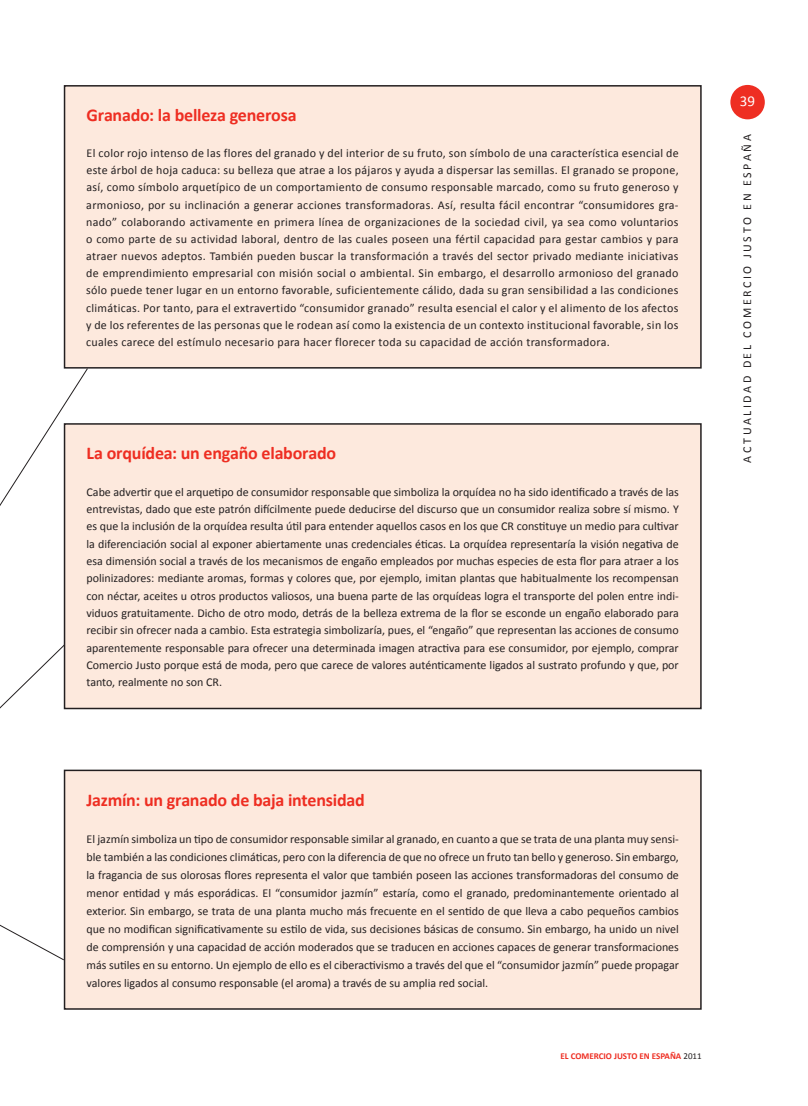
<style>
.page{position:relative;width:808px;height:1106px;background:#fff}
.page>*{position:absolute;margin:0;border:0;box-sizing:border-box;transform-origin:0 0}
.t1{font:700 18px "Calibri";letter-spacing:-.015em;color:#ee2e22}
.t2{font:15px "Calibri";color:#fff}
.t3{font:12px/17.1px "Calibri";color:#231f20;text-align:justify}
.t4{font:700 9px "Calibri";color:#ee2e22}
.s1{font-weight:400;color:#231f20}
</style>
<div class="page">
<div style="left:730px;top:85px;width:35px;height:34px;background:#ee2e22;border-radius:50%"></div>
<svg style="left:0;top:844px;width:64px;height:116px"></svg>
<svg style="left:0;top:367px;width:88px;height:433px"></svg>
<div style="left:65px;top:86px;width:636px;height:282px;background:#fde9dd"></div>
<div style="left:64px;top:85px;width:638px;height:283px;border:2px solid #231f20"></div>
<div style="left:65px;top:770px;width:636px;height:239px;background:#fde9dd"></div>
<div style="left:64px;top:769px;width:638px;height:240px;border:2px solid #231f20"></div>
<div style="left:65px;top:424px;width:636px;height:284px;background:#fde9dd"></div>
<div style="left:64px;top:423px;width:638px;height:286px;border:2px solid #231f20"></div>
<h1 class="t1" style="left:87px;top:104px;width:212px">Granado: la belleza generosa</h1>
<p class="t3" style="left:86px;top:144px;width:594px">El color rojo intenso de las flores del granado y del interior de su fruto, son símbolo de una característica esencial de este árbol de hoja caduca: su belleza que atrae a los pájaros y ayuda a dispersar las semillas. El granado se propone, así, como símbolo arquetípico de un comportamiento de consumo responsable marcado, como su fruto generoso y armonioso, por su inclinación a generar acciones transformadoras. Así, resulta fácil encontrar “consumidores gra&shy;nado” colaborando activamente en primera línea de organizaciones de la sociedad civil, ya sea como voluntarios o como parte de su actividad laboral, dentro de las cuales poseen una fértil capacidad para gestar cambios y para atraer nuevos adeptos. También pueden buscar la transformación a través del sector privado mediante iniciativas de emprendimiento empresarial con misión social o ambiental. Sin embargo, el desarrollo armonioso del granado sólo puede tener lugar en un entorno favorable, suficientemente cálido, dada su gran sensibilidad a las condiciones climáticas. Por tanto, para el extravertido “consumidor granado” resulta esencial el calor y el alimento de los afectos y de los referentes de las personas que le rodean así como la existencia de un contexto institucional favorable, sin los cuales carece del estímulo necesario para hacer florecer toda su capacidad de acción transformadora.</p>
<h1 class="t1" style="left:87px;top:442px;width:251px">La orquídea: un engaño elaborado</h1>
<p class="t3" style="left:86px;top:482px;width:594px">Cabe advertir que el arquetipo de consumidor responsable que simboliza la orquídea no ha sido identificado a través de las entrevistas, dado que este patrón difícilmente puede deducirse del discurso que un consumidor realiza sobre sí mismo. Y es que la inclusión de la orquídea resulta útil para entender aquellos casos en los que CR constituye un medio para cultivar la diferenciación social al exponer abiertamente unas credenciales éticas. La orquídea representaría la visión negativa de esa dimensión social a través de los mecanismos de engaño empleados por muchas especies de esta flor para atraer a los polinizadores: mediante aromas, formas y colores que, por ejemplo, imitan plantas que habitualmente los recompensan con néctar, aceites u otros productos valiosos, una buena parte de las orquídeas logra el transporte del polen entre indi&shy;viduos gratuitamente. Dicho de otro modo, detrás de la belleza extrema de la flor se esconde un engaño elaborado para recibir sin ofrecer nada a cambio. Esta estrategia simbolizaría, pues, el “engaño” que representan las acciones de consumo aparentemente responsable para ofrecer una determinada imagen atractiva para ese consumidor, por ejemplo, comprar Comercio Justo porque está de moda, pero que carece de valores auténticamente ligados al sustrato profundo y que, por tanto, realmente no son CR.</p>
<p class="t2" style="left:740px;top:92px;width:17px">39</p>
<p class="t3" style="left:738px;top:462px;width:329px;rotate:-90deg">Actualidaddel Comercio Justoen España</p>
<h1 class="t1" style="left:87px;top:788px;width:280px">Jazmín: un granado de baja intensidad</h1>
<p class="t3" style="left:87px;top:829px;width:594px;line-height:18px">El jazmín simboliza un tipo de consumidor responsable similar al granado, en cuanto a que se trata de una planta muy sensi&shy;ble también a las condiciones climáticas, pero con la diferencia de que no ofrece un fruto tan bello y generoso. Sin embargo, la fragancia de sus olorosas flores representa el valor que también poseen las acciones transformadoras del consumo de menor entidad y más esporádicas. El “consumidor jazmín” estaría, como el granado, predominantemente orientado al exterior. Sin embargo, se trata de una planta mucho más frecuente en el sentido de que lleva a cabo pequeños cambios que no modifican significativamente su estilo de vida, sus decisiones básicas de consumo. Sin embargo, ha unido un nivel de comprensión y una capacidad de acción moderados que se traducen en acciones capaces de generar transformaciones más sutiles en su entorno. Un ejemplo de ello es el ciberactivismo a través del que el “consumidor jazmín” puede propagar valores ligados al consumo responsable (el aroma) a través de su amplia red social.</p>
<p class="t4" style="left:560px;top:1049px;width:143px">EL COMERCIO JUSTO EN ESPAÑA <span class="s1">2011</span></p>
</div>
